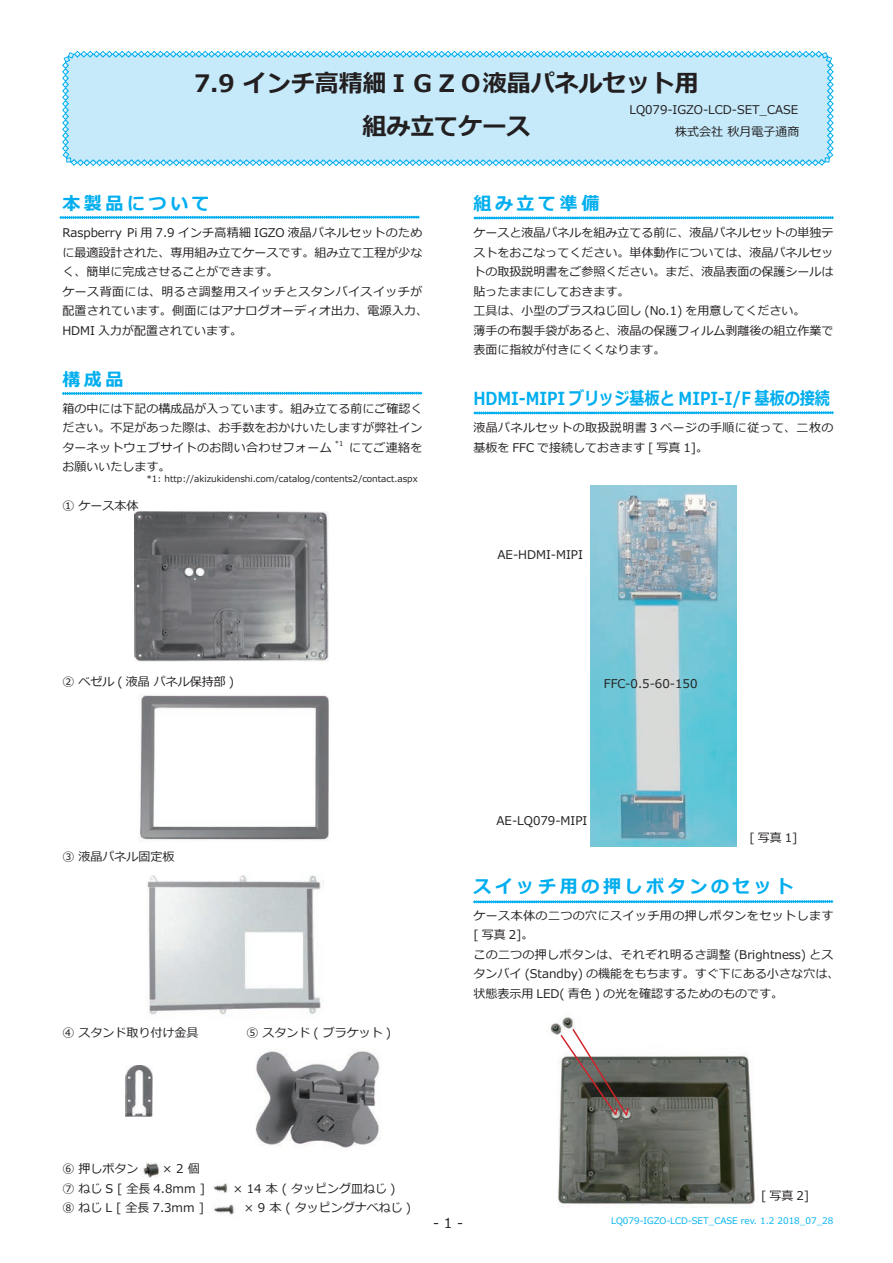
<style>
.page{position:relative;width:893px;height:1263px;background:#fff}
.page>*{position:absolute;margin:0;border:0;box-sizing:border-box;transform-origin:0 0}
.t1{font:700 24px/42.6px "Meiryo";color:#231f20;text-align:center}
.t2{font:700 18px "Meiryo";letter-spacing:.2em;color:#00aeef}
.t3{font:700 18px "Meiryo";color:#00aeef;scale:.84 1}
.t4{font:13.8px "Meiryo";color:#231f20}
.t5{font:12px/19.5px "Meiryo";color:#231f20}
.t6{font:12px/19.5px "Meiryo";letter-spacing:.02em;color:#231f20}
.t7{font:12px/19.5px "Meiryo";letter-spacing:.035em;color:#231f20}
.t8{font:9px "Meiryo";color:#231f20}
.t9{font:9px "Meiryo";color:#00b3ef}
.t10{font:7.05px "Meiryo";color:#231f20}
</style>
<div class="page">
<svg style="left:60px;top:216px;width:359px;height:3px"></svg>
<svg style="left:62px;top:51px;width:772px;height:115px"></svg>
<svg style="left:62px;top:392px;width:360px;height:3px"></svg>
<img style="left:134px;top:512px;width:194px;height:150px">
<img style="left:139px;top:695px;width:190px;height:147px">
<img style="left:147px;top:875px;width:177px;height:140px">
<img style="left:126px;top:1065px;width:26px;height:51px">
<img style="left:255px;top:1050px;width:124px;height:98px">
<img style="left:142px;top:1162px;width:20px;height:16px">
<img style="left:213px;top:1183px;width:15px;height:10px">
<img style="left:213px;top:1204px;width:21px;height:11px">
<img style="left:590px;top:486px;width:147px;height:361px">
<svg style="left:474px;top:216px;width:360px;height:3px"></svg>
<svg style="left:474px;top:411px;width:360px;height:3px"></svg>
<img style="left:550px;top:1016px;width:205px;height:191px">
<svg style="left:559px;top:1027px;width:71px;height:90px"></svg>
<svg style="left:473px;top:900px;width:360px;height:3px"></svg>
<h1 class="t1" style="left:194px;top:63px;width:506px">7.9 インチ⾼精細ＩＧＺＯ液晶パネルセット⽤組み立てケース</h1>
<p class="t5" style="left:629px;top:101px;width:170px">LQ079-IGZO-LCD-SET_CASE</p>
<p class="t5" style="left:675px;top:122px;width:126px">株式会社 秋月電子通商</p>
<h2 class="t2" style="left:62px;top:191px;width:149px">本製品について</h2>
<p class="t6" style="left:62px;top:224px;width:367px">Raspberry Pi 用 7.9 インチ高精細 IGZO 液晶パネルセットのために最適設計された、専用組み立てケースです。組み立て工程が少なく、簡単に完成させることができます。<br>ケース背面には、明るさ調整用スイッチとスタンバイスイッチが配置されています。側面にはアナログオーディオ出力、電源入力、<br>HDMI 入力が配置されています。</p>
<h2 class="t2" style="left:62px;top:366px;width:63px">構成品</h2>
<p class="t5" style="left:62px;top:399px;width:361px;text-align:justify">箱の中には下記の構成品が入っています。組み立てる前にご確認ください。不足があった際は、お手数をおかけいたしますが弊社インターネットウェブサイトのお問い合わせフォーム</p>
<p class="t10" style="left:335px;top:438px;width:10px">*1</p>
<p class="t5" style="left:349px;top:438px;width:75px">にてご連絡を</p>
<p class="t5" style="left:62px;top:458px;width:109px">お願いいたします。</p>
<p class="t5" style="left:62px;top:497px;width:78px">① ケース本体</p>
<p class="t8" style="left:146px;top:472px;width:273px">*1: http://akizukidenshi.com/catalog/contents2/contact.aspx</p>
<p class="t5" style="left:62px;top:672px;width:173px">② ベゼル ( 液晶 パネル保持部 )</p>
<h2 class="t2" style="left:473px;top:191px;width:127px">組み立て準備</h2>
<p class="t5" style="left:473px;top:224px;width:361px">ケースと液晶パネルを組み立てる前に、液晶パネルセットの単独テストをおこなってください。単体動作については、液晶パネルセットの取扱説明書をご参照ください。まだ、液晶表面の保護シールは貼ったままにしておきます。<br>工具は、小型のプラスねじ回し (No.1) を用意してください。<br>薄手の布製手袋があると、液晶の保護フィルム剥離後の組立作業で表面に指紋が付きにくくなります。</p>
<h2 class="t3" style="left:473px;top:386px;width:426px">HDMI-MIPI ブリッジ基板と MIPI-I/F 基板の接続</h2>
<p class="t7" style="left:473px;top:419px;width:361px">液晶パネルセットの取扱説明書 3 ページの手順に従って、二枚の基板を FFC で接続しておきます [ 写真 1]。</p>
<p class="t5" style="left:497px;top:545px;width:87px">AE-HDMI-MIPI</p>
<p class="t5" style="left:604px;top:675px;width:95px">FFC-0.5-60-150</p>
<p class="t5" style="left:62px;top:848px;width:114px">③ 液晶パネル固定板</p>
<p class="t5" style="left:62px;top:1023px;width:330px">④ スタンド取り付け⾦具　　　　⑤ スタンド ( ブラケット )</p>
<p class="t5" style="left:496px;top:812px;width:92px">AE-LQ079-MIPI</p>
<p class="t5" style="left:749px;top:828px;width:49px">[ 写真 1]</p>
<h2 class="t2" style="left:473px;top:873px;width:322px">スイッチ用の押しボタンのセット</h2>
<p class="t5" style="left:473px;top:906px;width:368px">ケース本体の二つの穴にスイッチ用の押しボタンをセットします[ 写真 2]。<br>この二つの押しボタンは、それぞれ明るさ調整 (Brightness) とスタンバイ (Standby) の機能をもちます。すぐ下にある小さな穴は、状態表示用 LED( 青色 ) の光を確認するためのものです。</p>
<p class="t5" style="left:62px;top:1160px;width:350px">⑥ 押しボタン　　× 2 個<br>⑦ ねじ S [ 全⻑ 4.8mm ] 　　× 14 本 ( タッピング皿ねじ )<br>⑧ ねじ L [ 全⻑ 7.3mm ] 　　　× 9 本 ( タッピングナベねじ )</p>
<p class="t4" style="left:433px;top:1214px;width:32px">- 1 -</p>
<p class="t5" style="left:761px;top:1186px;width:49px">[ 写真 2]</p>
<p class="t9" style="left:611px;top:1215px;width:224px">LQ079-IGZO-LCD-SET_CASE rev. 1.2 2018_07_28</p>
</div>
